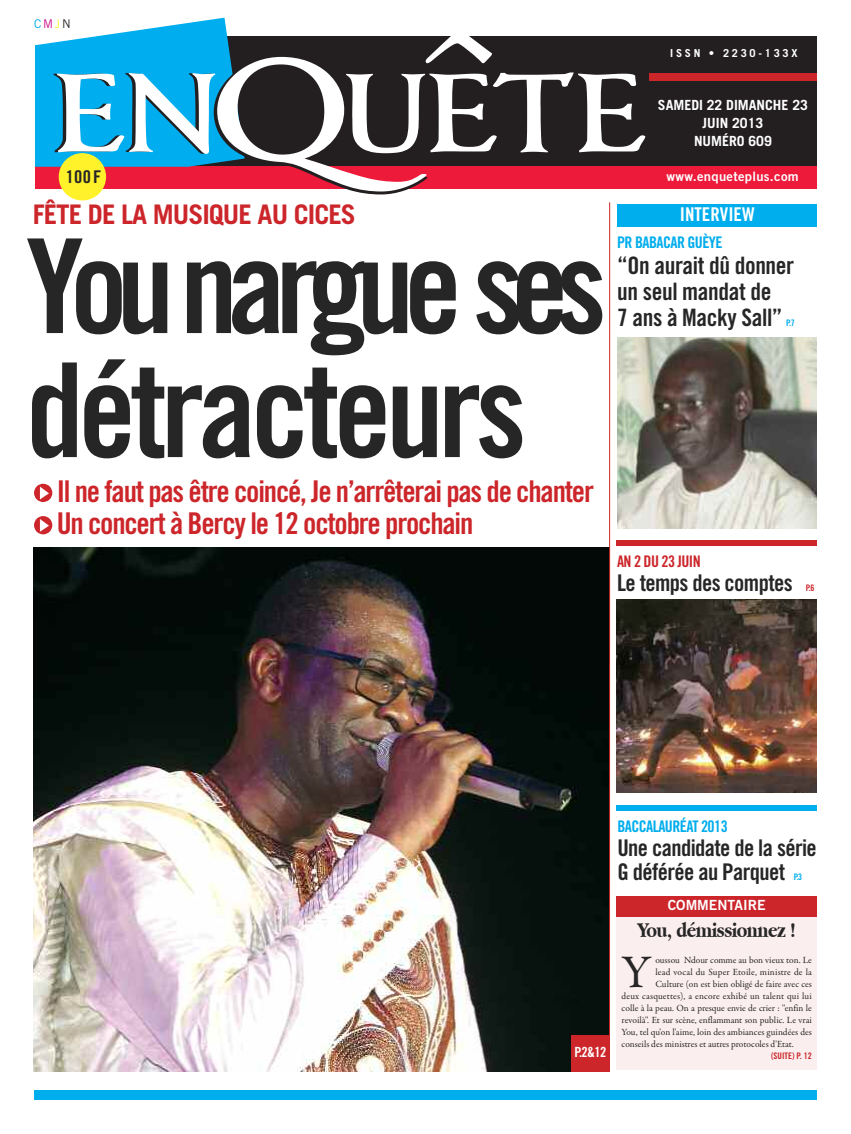
<style>
.page{position:relative;width:851px;height:1134px;background:#fff}
.page>*{position:absolute;margin:0;border:0;box-sizing:border-box;transform-origin:0 0}
.t1{font:131px/124px "Trade Gothic Bold Cond Twenty";letter-spacing:-.045em;color:#272627}
.t2{font:46.9px "Garamond Premr Pro";color:#272627}
.t3{font:30px/32.3px "Trade Gothic Bold Cond Twenty";letter-spacing:-.04em;color:#cc262b}
.t4{font:700 27px "Trade Gothic";letter-spacing:-.035em;color:#cc262b}
.t5{font:24px/26px "Trade Gothic Bold Cond Twenty";letter-spacing:-.015em;color:#272627}
.t6{font:23px/24px "Trade Gothic Bold Cond Twenty";letter-spacing:-.025em;color:#272627}
.t7{font:700 22px "Apple Garamond";letter-spacing:-.025em;color:#272627}
.t8{font:19px "Trade Gothic Bold Cond Twenty";color:#fff}
.t9{font:17.6px "Trade Gothic Bold Cond Twenty";color:#272627;scale:1.06 1}
.t10{font:16px "Trade Gothic Bold Cond Twenty";letter-spacing:-.035em;color:#00aded}
.t11{font:16px "Trade Gothic Bold Cond Twenty";letter-spacing:-.035em;color:#cc262b}
.t12{font:700 14px/18px "Trade Gothic";color:#fff;text-align:center}
.t13{font:14px "Trade Gothic Bold Two";color:#fff}
.t14{font:14px "Trade Gothic Bold Cond Twenty";color:#fff}
.t15{font:13px "Trade Gothic Bold Two";letter-spacing:.025em;color:#fff}
.t16{font:12px "Trade Gothic";color:#00aded}
.t17{font:700 11px "Trade Gothic";letter-spacing:.25em;color:#fff}
.t18{font:9.5px "Garamond Premr Pro";color:#272627}
.t19{font:9px "Trade Gothic Bold Cond Twenty";color:#cc262b}
.t20{font:9px "Trade Gothic Bold Cond Twenty";color:#00aded}
.s1{color:#ca0d89}
.s2{color:#fff12a}
.s3{color:#272627}
</style>
<div class="page">
<img style="left:33px;top:547px;width:576px;height:524px">
<div style="left:179px;top:37px;width:637px;height:130px;background:#231f20"></div>
<div style="left:35px;top:167px;width:781px;height:22px;background:#ed1a3a"></div>
<svg style="left:35px;top:18px;width:610px;height:176px"></svg>
<div style="left:649px;top:74px;width:167px;height:7px;background:#cc262b"></div>
<div style="left:59px;top:153px;width:47px;height:47px;background:#fff12a;border-radius:50%"></div>
<div style="left:34px;top:1090px;width:782px;height:10px;background:#00aded"></div>
<div style="left:616px;top:540px;width:200px;height:6px;background:#cc262b"></div>
<div style="left:616px;top:805px;width:200px;height:6px;background:#00aded"></div>
<svg style="left:34px;top:484px;width:18px;height:18px"></svg>
<svg style="left:34px;top:516px;width:18px;height:18px"></svg>
<hr style="left:609px;top:202px;width:1px;height:870px;background:#cc262b">
<div style="left:571px;top:1035px;width:38px;height:36px;background:#cc262b"></div>
<img style="left:616px;top:600px;width:200px;height:193px">
<img style="left:617px;top:337px;width:199px;height:191px">
<div style="left:616px;top:911px;width:200px;height:159px;background:#fbeeee"></div>
<div style="left:616px;top:896px;width:200px;height:20px;background:#cc262b"></div>
<div style="left:617px;top:204px;width:199px;height:22px;background:#00aded"></div>
<p class="t16" style="left:34px;top:20px;width:38px">C<span class="s1">M</span><span class="s2">J</span><span class="s3">N</span></p>
<p class="t17" style="left:670px;top:49px;width:129px">ISSN • 2230-133X</p>
<h3 class="t12" style="left:657px;top:97px;width:151px">SAMEDI 22 DIMANCHE 23<br>JUIN 2013<br>NUMÉRO 609</h3>
<h3 class="t9" style="left:66px;top:170px;width:35px">100F</h3>
<h3 class="t15" style="left:666px;top:172px;width:134px">www.enqueteplus.com</h3>
<h3 class="t4" style="left:33px;top:205px;width:325px">FÊTE DE LA MUSIQUE AU CICES</h3>
<h1 class="t1" style="left:26px;top:235px;width:582px">Younargue ses détracteurs</h1>
<h3 class="t3" style="left:57px;top:477px;width:539px">Il ne faut pas être coincé, Je n’arrêterai pas de chanter<br>Un concert à Bercy le 12 octobre prochain</h3>
<h3 class="t8" style="left:679px;top:207px;width:76px">INTERVIEW</h3>
<h3 class="t10" style="left:617px;top:237px;width:107px">PR BABACAR GUÈYE</h3>
<h3 class="t5" style="left:617px;top:255px;width:178px">“On aurait dû donner un seul mandat de<br>7 ans à Macky Sall”</h3>
<p class="t20" style="left:786px;top:320px;width:10px">P.7</p>
<h3 class="t11" style="left:617px;top:555px;width:85px">AN 2 DU 23 JUIN</h3>
<h3 class="t6" style="left:617px;top:573px;width:177px">Le temps des comptes</h3>
<p class="t19" style="left:805px;top:584px;width:10px">P.6</p>
<h3 class="t14" style="left:574px;top:1047px;width:33px">P.2&amp;12</h3>
<h3 class="t10" style="left:617px;top:821px;width:112px">BACCALAURÉAT 2013</h3>
<h3 class="t6" style="left:617px;top:838px;width:201px">Une candidate de la série<br>G déférée au Parquet</h3>
<p class="t20" style="left:793px;top:874px;width:10px">P.3</p>
<h3 class="t13" style="left:667px;top:900px;width:99px">COMMENTAIRE</h3>
<h3 class="t7" style="left:637px;top:917px;width:159px">You, démissionnez !</h3>
<h2 class="t2" style="left:621px;top:953px;width:31px">Y</h2>
<p class="t18" style="left:655px;top:956px;width:158px">oussou Ndour comme au bon vieux ton. Le</p>
<p class="t18" style="left:655px;top:968px;width:158px">lead vocal du Super Etoile, ministre de la</p>
<p class="t18" style="left:655px;top:980px;width:158px">Culture (on est bien obligé de faire avec ces</p>
<p class="t18" style="left:621px;top:992px;width:192px">deux casquettes), a encore exhibé un talent qui lui</p>
<p class="t18" style="left:621px;top:1004px;width:192px">colle à la peau. On a presque envie de crier : ''enfin le</p>
<p class="t18" style="left:621px;top:1016px;width:192px">revoilà''. Et sur scène, enflammant son public. Le vrai</p>
<p class="t18" style="left:621px;top:1028px;width:192px">You, tel qu'on l'aime, loin des ambiances guindées des</p>
<p class="t18" style="left:621px;top:1040px;width:174px">conseils des ministres et autres protocoles d'Etat.</p>
<p class="t19" style="left:771px;top:1052px;width:42px">(SUITE) P. 12</p>
</div>
